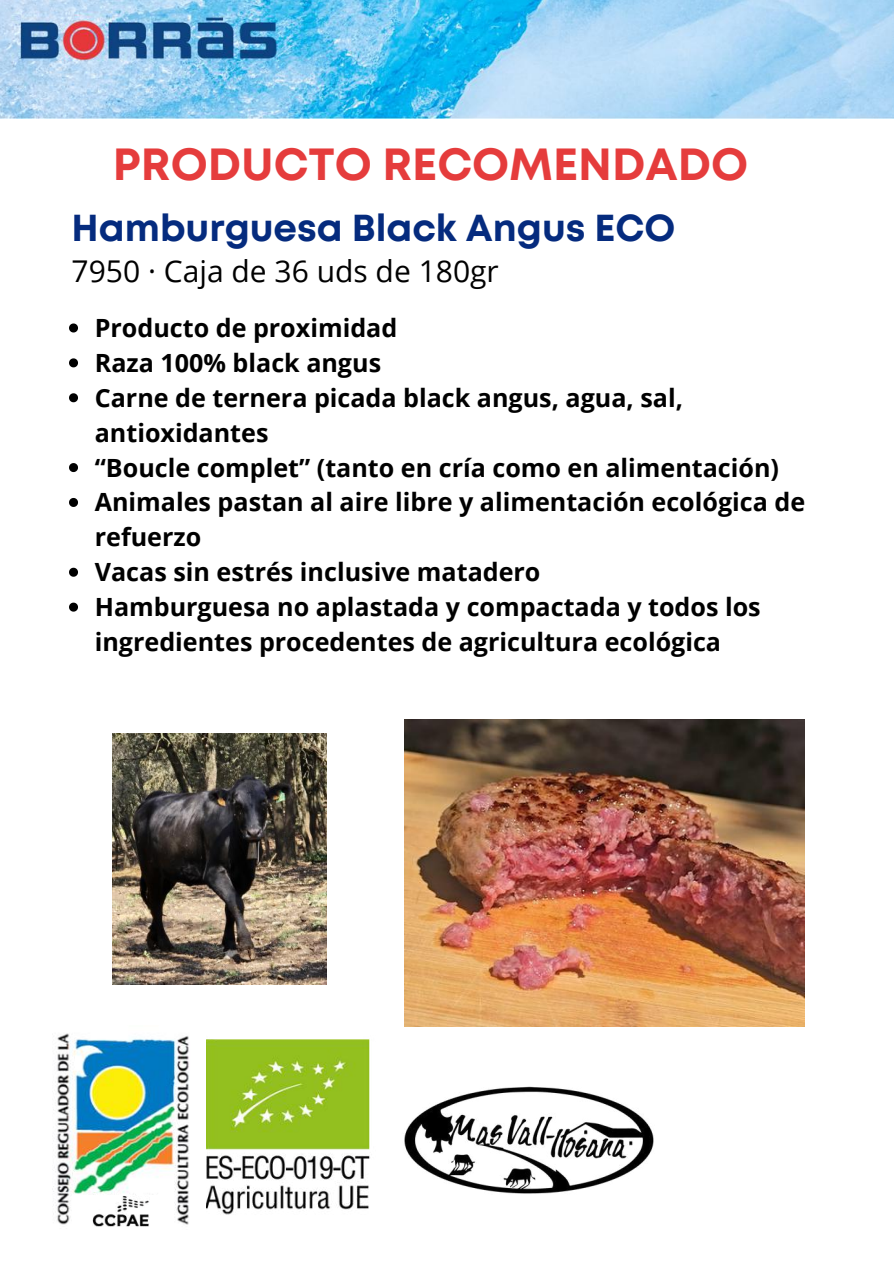
<style>
.page{position:relative;width:894px;height:1264px;background:#fff}
.page>*{position:absolute;margin:0;border:0;box-sizing:border-box;transform-origin:0 0}
.t1{font:700 45px "Mont";color:#e53c3c}
.t2{font:700 37.5px "Mont";color:#052b7e}
.t3{font:30px "Open Sans";color:#000}
.t4{font:700 25.05px/34.8px "Open Sans";color:#000}
</style>
<div class="page">
<img style="left:0;top:0;width:893px;height:118px">
<img style="left:404px;top:719px;width:400px;height:307px">
<img style="left:404px;top:1086px;width:250px;height:108px">
<img style="left:113px;top:733px;width:214px;height:251px">
<img style="left:52px;top:1033px;width:137px;height:192px">
<img style="left:206px;top:1039px;width:164px;height:176px">
<svg style="left:69px;top:323px;width:9px;height:9px"></svg>
<svg style="left:69px;top:358px;width:9px;height:9px"></svg>
<svg style="left:69px;top:393px;width:9px;height:9px"></svg>
<svg style="left:69px;top:463px;width:9px;height:9px"></svg>
<svg style="left:69px;top:498px;width:9px;height:9px"></svg>
<svg style="left:69px;top:567px;width:9px;height:9px"></svg>
<svg style="left:69px;top:602px;width:9px;height:9px"></svg>
<div style="left:72px;top:1194px;width:98px;height:35px;background:#fff"></div>
<img style="left:92px;top:1192px;width:58px;height:35px">
<h1 class="t1" style="left:113px;top:147px;width:636px">PRODUCTO RECOMENDADO</h1>
<h2 class="t2" style="left:72px;top:214px;width:605px">Hamburguesa Black Angus ECO</h2>
<p class="t3" style="left:72px;top:250px;width:428px">7950 · Caja de 36 uds de 180gr</p>
<p class="t4" style="left:95px;top:310px;width:711px">Producto de proximidad<br>Raza 100% black angus<br>Carne de ternera picada black angus, agua, sal, antioxidantes<br>“Boucle complet” (tanto en cría como en alimentación)<br>Animales pastan al aire libre y alimentación ecológica de refuerzo<br>Vacas sin estrés inclusive matadero<br>Hamburguesa no aplastada y compactada y todos los ingredientes procedentes de agricultura ecológica</p>
</div>
